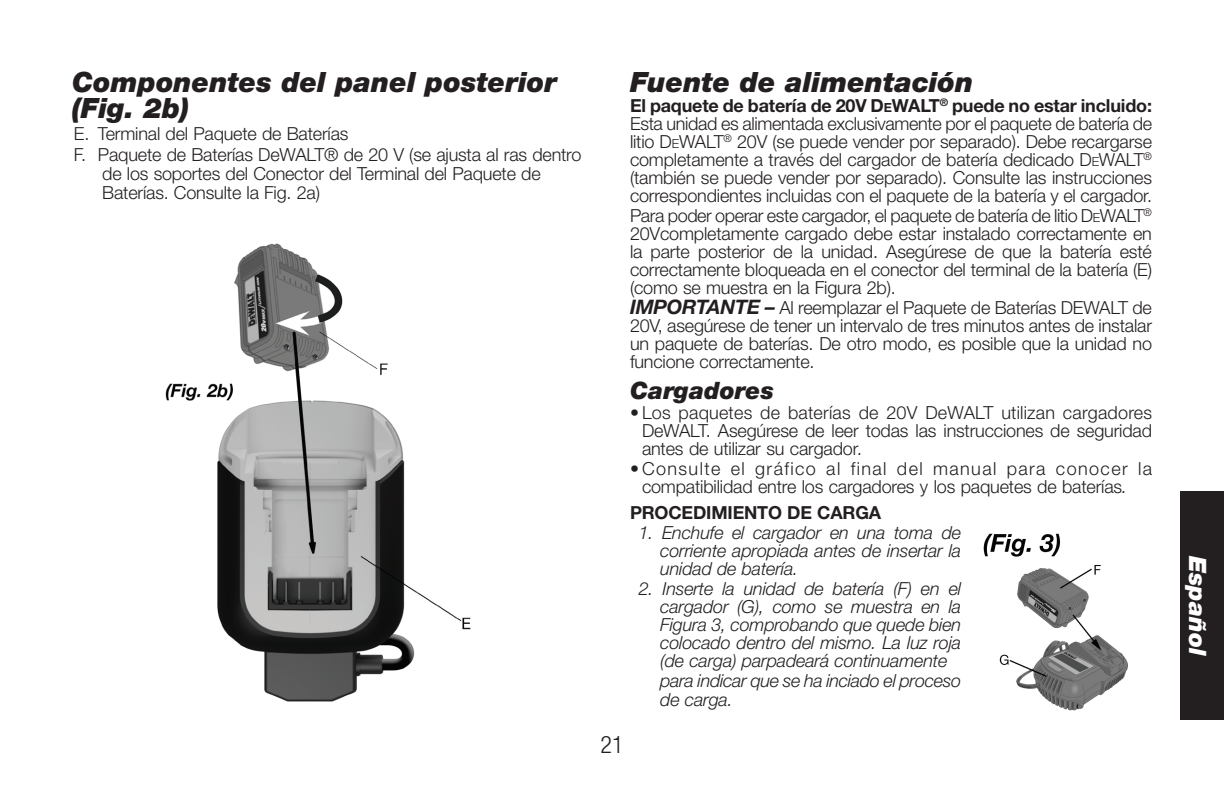
<style>
.page{position:relative;width:1224px;height:792px;background:#fff}
.page>*{position:absolute;margin:0;border:0;box-sizing:border-box;transform-origin:0 0}
.t1{font:italic 900 28px/26px "Helvetica Neue LT Std";color:#231f20}
.t2{font:italic 900 24px "Helvetica Neue LT Std";color:#231f20}
.t3{font:italic 900 24px "Helvetica Neue LT Std";color:#fff}
.t4{font:300 condensed 24px "Helvetica Neue LT Std";color:#231f20}
.t5{font:300 18px/18px "Helvetica Neue LT Std";letter-spacing:-.01em;color:#231f20;text-align:justify}
.t6{font:italic 300 18px/18.4px "Helvetica Neue LT Std";letter-spacing:-.01em;color:#231f20;text-align:justify}
.t7{font:700 18px "Helvetica Neue LT Std";letter-spacing:-.01em;color:#231f20}
.s1{font-weight:700}
.s2{font-weight:700;font-size:12.6px}
.s3{font-style:inherit}
.s4{font-size:12.6px}
.s5{font-weight:700;font-style:italic;font-size:20px}
.s6{font-style:italic}
</style>
<div class="page">
<div style="left:1180px;top:492px;width:44px;height:228px;background:#231f20"></div>
<img style="left:165px;top:243px;width:306px;height:459px">
<img style="left:983px;top:533px;width:145px;height:178px">
<h1 class="t1" style="left:72px;top:68px;width:486px">Componentes del panel posterior (Fig. 2b)</h1>
<p class="t5" style="left:74px;top:122px;width:509px;line-height:21.4px">E. Terminal del Paquete de Baterías<br>F. Paquete de Baterías DeWALT® de 20 V (se ajusta al ras dentro</p>
<p class="t5" style="left:102px;top:164px;width:440px;line-height:19.2px">de los soportes del Conector del Terminal del Paquete de<br>Baterías. Consulte la Fig. 2a)</p>
<h2 class="t4" style="left:600px;top:731px;width:25px">21</h2>
<h1 class="t1" style="left:630px;top:68px;width:345px">Fuente de alimentación</h1>
<p class="t5" style="left:630px;top:96px;width:524px"><span class="s1">El paquete de batería de 20V</span> <span class="s1">D</span><span class="s2">e</span><span class="s1">WALT</span><sup>®</sup> <span class="s1">puede no estar incluido:<br></span>Esta unidad es alimentada exclusivamente por el paquete de batería de litio <span class="s3">D</span><span class="s4">E</span><span class="s3">WALT</span><sup>®</sup> 20V (se puede vender por separado). Debe recargarse completamente a través del cargador de batería dedicado <span class="s3">D</span><span class="s4">E</span><span class="s3">WALT</span><sup>® </sup>(también se puede vender por separado). Consulte las instrucciones correspondientes incluidas con el paquete de la batería y el cargador.</p>
<p class="t5" style="left:630px;top:207px;width:524px">Para poder operar este cargador, el paquete de batería de litio <span class="s3">D</span><span class="s4">E</span><span class="s3">WALT</span><sup>® </sup>20Vcompletamente cargado debe estar instalado correctamente en la parte posterior de la unidad. Asegúrese de que la batería esté correctamente bloqueada en el conector del terminal de la batería (E) (como se muestra en la Figura 2b).</p>
<p class="t5" style="left:630px;top:299px;width:524px"><span class="s5">IMPORTANTE –</span> Al reemplazar el Paquete de Baterías DEWALT de 20V, asegúrese de tener un intervalo de tres minutos antes de instalar un paquete de baterías. De otro modo, es posible que la unidad no funcione correctamente.</p>
<h2 class="t2" style="left:630px;top:375px;width:146px">Cargadores</h2>
<p class="t5" style="left:642px;top:403px;width:512px;text-indent:-12px">• Los paquetes de baterías de 20V DeWALT utilizan cargadores DeWALT. Asegúrese de leer todas las instrucciones de seguridad antes de utilizar su cargador<span class="s6">.</span></p>
<p class="t5" style="left:642px;top:459px;width:512px;text-indent:-12px">•Consulte el gráfico al final del manual para conocer la compatibilidad entre los cargadores y los paquetes de baterías<span class="s6">.</span></p>
<p class="t7" style="left:630px;top:501px;width:253px">PROCEDIMIENTO DE CARGA</p>
<p class="t6" style="left:660px;top:523px;width:302px;text-indent:-21px">1. Enchufe el cargador en una toma de corriente apropiada antes de insertar la unidad de batería.</p>
<p class="t6" style="left:660px;top:579px;width:302px;text-align:left;text-indent:-21px">2. Inserte la unidad de batería (F) en el cargador (G), como se muestra en la Figura 3, comprobando que quede bien colocado dentro del mismo. La luz roja (de carga) parpadeará continuamente para indicar que se ha inciado el proceso de carga.</p>
<h2 class="t3" style="left:1212px;top:556px;width:101px;rotate:90deg">Español</h2>
</div>
